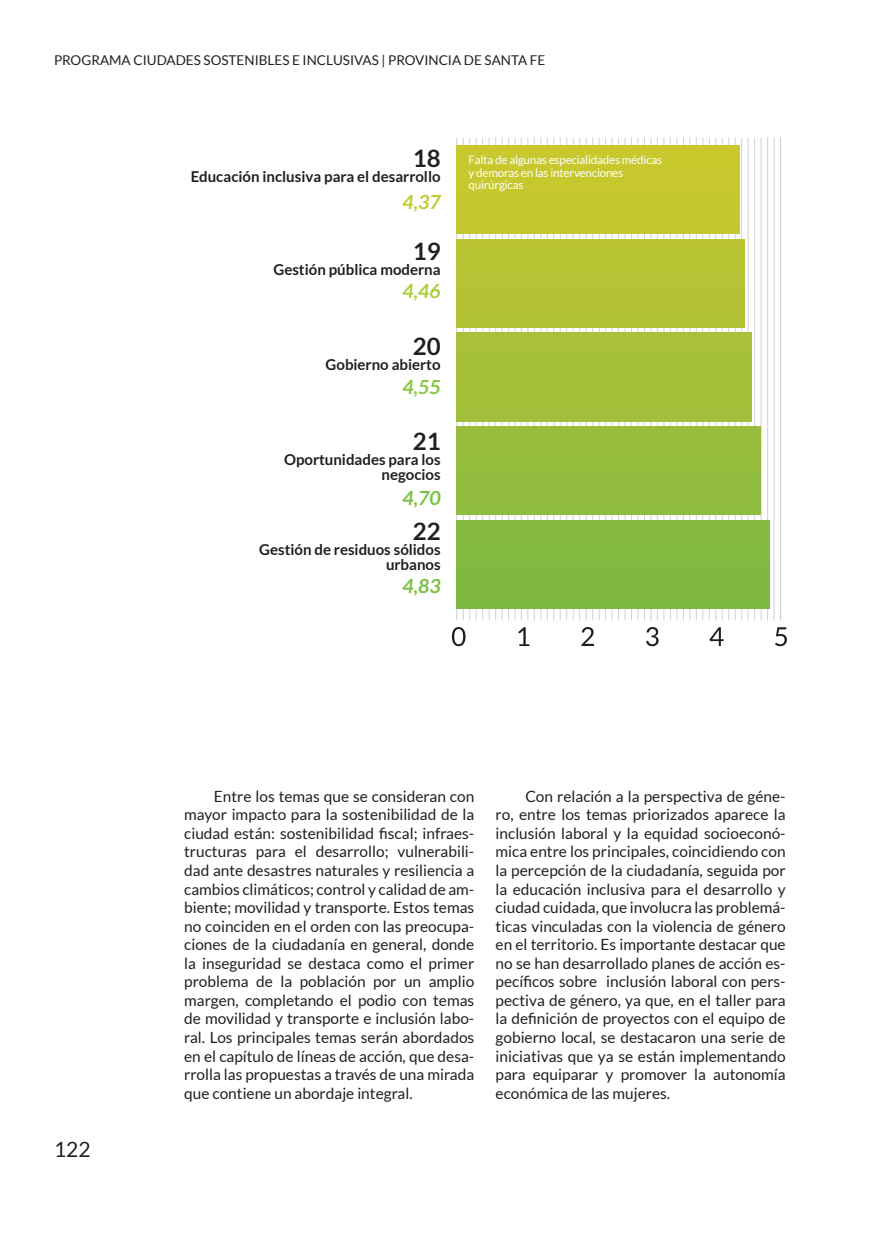
<style>
.page{position:relative;width:872px;height:1234px;background:#fff}
.page>*{position:absolute;margin:0;border:0;box-sizing:border-box;transform-origin:0 0}
.t1{font:700 24px "Lato";color:#231f20}
.t2{font:21px "Lato";color:#231f20}
.t3{font:italic 700 19.5px "Lato";color:#79c142}
.t4{font:italic 700 19.5px "Lato";color:#c0ca2f}
.t5{font:italic 700 19.5px "Lato";color:#abcf38}
.t6{font:italic 700 19.5px "Lato";color:#89c53f}
.t7{font:15.45px/18.6px "Lato";color:#231f20;text-align:justify}
.t8{font:700 15px/15px "Lato";color:#231f20;text-align:right}
.t9{font:13.5px "Lato";color:#231f20}
.t10{font:11.7px/12.5px "Lato";letter-spacing:-.02em;color:#fff}
</style>
<div class="page">
<hr style="left:585px;top:137px;width:2px;height:483px;background:#d1d2d4">
<hr style="left:521px;top:137px;width:1px;height:483px;background:#d1d2d4">
<hr style="left:650px;top:137px;width:1px;height:483px;background:#d1d2d4">
<hr style="left:715px;top:137px;width:1px;height:483px;background:#d1d2d4">
<hr style="left:780px;top:137px;width:1px;height:483px;background:#d1d2d4">
<hr style="left:540px;top:137px;width:1px;height:483px;background:#d1d2d4">
<hr style="left:527px;top:137px;width:1px;height:483px;background:#d1d2d4">
<hr style="left:553px;top:137px;width:1px;height:483px;background:#d1d2d4">
<hr style="left:566px;top:137px;width:1px;height:483px;background:#d1d2d4">
<hr style="left:579px;top:137px;width:1px;height:483px;background:#d1d2d4">
<hr style="left:547px;top:137px;width:1px;height:483px;background:#d1d2d4">
<hr style="left:534px;top:137px;width:1px;height:483px;background:#d1d2d4">
<hr style="left:560px;top:137px;width:1px;height:483px;background:#d1d2d4">
<hr style="left:573px;top:137px;width:1px;height:483px;background:#d1d2d4">
<hr style="left:456px;top:137px;width:1px;height:483px;background:#d1d2d4">
<hr style="left:476px;top:137px;width:1px;height:483px;background:#d1d2d4">
<hr style="left:463px;top:137px;width:1px;height:483px;background:#d1d2d4">
<hr style="left:489px;top:137px;width:1px;height:483px;background:#d1d2d4">
<hr style="left:502px;top:137px;width:1px;height:483px;background:#d1d2d4">
<hr style="left:515px;top:137px;width:1px;height:483px;background:#d1d2d4">
<hr style="left:482px;top:137px;width:1px;height:483px;background:#d1d2d4">
<hr style="left:469px;top:137px;width:1px;height:483px;background:#d1d2d4">
<hr style="left:495px;top:137px;width:1px;height:483px;background:#d1d2d4">
<hr style="left:508px;top:137px;width:1px;height:483px;background:#d1d2d4">
<hr style="left:605px;top:137px;width:1px;height:483px;background:#d1d2d4">
<hr style="left:592px;top:137px;width:1px;height:483px;background:#d1d2d4">
<hr style="left:618px;top:137px;width:1px;height:483px;background:#d1d2d4">
<hr style="left:631px;top:137px;width:1px;height:483px;background:#d1d2d4">
<hr style="left:644px;top:137px;width:1px;height:483px;background:#d1d2d4">
<hr style="left:612px;top:137px;width:1px;height:483px;background:#d1d2d4">
<hr style="left:599px;top:137px;width:1px;height:483px;background:#d1d2d4">
<hr style="left:625px;top:137px;width:1px;height:483px;background:#d1d2d4">
<hr style="left:638px;top:137px;width:1px;height:483px;background:#d1d2d4">
<hr style="left:670px;top:137px;width:1px;height:483px;background:#d1d2d4">
<hr style="left:657px;top:137px;width:1px;height:483px;background:#d1d2d4">
<hr style="left:683px;top:137px;width:1px;height:483px;background:#d1d2d4">
<hr style="left:696px;top:137px;width:1px;height:483px;background:#d1d2d4">
<hr style="left:709px;top:137px;width:1px;height:483px;background:#d1d2d4">
<hr style="left:676px;top:137px;width:1px;height:483px;background:#d1d2d4">
<hr style="left:663px;top:137px;width:1px;height:483px;background:#d1d2d4">
<hr style="left:689px;top:137px;width:1px;height:483px;background:#d1d2d4">
<hr style="left:702px;top:137px;width:1px;height:483px;background:#d1d2d4">
<hr style="left:735px;top:137px;width:1px;height:483px;background:#d1d2d4">
<hr style="left:722px;top:137px;width:1px;height:483px;background:#d1d2d4">
<hr style="left:748px;top:137px;width:1px;height:483px;background:#d1d2d4">
<hr style="left:761px;top:137px;width:1px;height:483px;background:#d1d2d4">
<hr style="left:774px;top:137px;width:1px;height:483px;background:#d1d2d4">
<hr style="left:741px;top:137px;width:1px;height:483px;background:#d1d2d4">
<hr style="left:728px;top:137px;width:1px;height:483px;background:#d1d2d4">
<hr style="left:754px;top:137px;width:1px;height:483px;background:#d1d2d4">
<hr style="left:767px;top:137px;width:1px;height:483px;background:#d1d2d4">
<div style="left:456px;top:426px;width:304px;height:89px;background:#94bc3d"></div>
<div style="left:456px;top:520px;width:313px;height:88px;background:#82b940"></div>
<div style="left:456px;top:239px;width:288px;height:88px;background:#b6c334"></div>
<div style="left:456px;top:333px;width:295px;height:88px;background:#a6c039"></div>
<div style="left:456px;top:145px;width:283px;height:89px;background:#c6c82e"></div>
<svg style="left:518px;top:627px;width:11px;height:19px"></svg>
<svg style="left:452px;top:627px;width:13px;height:19px"></svg>
<svg style="left:581px;top:627px;width:13px;height:19px"></svg>
<svg style="left:646px;top:627px;width:12px;height:19px"></svg>
<svg style="left:709px;top:627px;width:14px;height:19px"></svg>
<svg style="left:775px;top:627px;width:12px;height:19px"></svg>
<p class="t9" style="left:54px;top:52px;width:493px">PROGRAMA CIUDADES SOSTENIBLES E INCLUSIVAS | PROVINCIA DE SANTA FE</p>
<h1 class="t1" style="left:413px;top:145px;width:29px">18</h1>
<p class="t8" style="left:191px;top:169px;width:251px">Educación inclusiva para el desarrollo</p>
<p class="t4" style="left:402px;top:191px;width:40px">4,37</p>
<h1 class="t1" style="left:413px;top:237px;width:29px">19</h1>
<p class="t8" style="left:273px;top:261px;width:168px">Gestión pública moderna</p>
<p class="t5" style="left:402px;top:279px;width:40px">4,46</p>
<h1 class="t1" style="left:413px;top:332px;width:29px">20</h1>
<p class="t8" style="left:325px;top:356px;width:116px">Gobierno abierto</p>
<p class="t6" style="left:402px;top:375px;width:40px">4,55</p>
<h1 class="t1" style="left:413px;top:427px;width:29px">21</h1>
<p class="t8" style="left:284px;top:451px;width:158px">Oportunidades para los negocios</p>
<p class="t3" style="left:402px;top:486px;width:40px">4,70</p>
<h1 class="t1" style="left:413px;top:517px;width:29px">22</h1>
<p class="t8" style="left:259px;top:542px;width:183px">Gestión de residuos sólidos urbanos</p>
<p class="t3" style="left:402px;top:574px;width:40px">4,83</p>
<p class="t10" style="left:468px;top:154px;width:195px">Falta de algunas especialidades médicas y demoras en las intervenciones quirúrgicas</p>
<h2 class="t2" style="left:54px;top:1137px;width:38px">122</h2>
<p class="t7" style="left:184px;top:786px;width:292px;text-indent:30px">Entre los temas que se consideran con mayor impacto para la sostenibilidad de la ciudad están: sostenibilidad fiscal; infraes&shy;tructuras para el desarrollo; vulnerabili&shy;dad ante desastres naturales y resiliencia a cambios climáticos; control y calidad de am&shy;biente; movilidad y transporte. Estos temas no coinciden en el orden con las preocupa&shy;ciones de la ciudadanía en general, donde la inseguridad se destaca como el primer problema de la población por un amplio margen, completando el podio con temas de movilidad y transporte e inclusión labo&shy;ral. Los principales temas serán abordados en el capítulo de líneas de acción, que desa&shy;rrolla las propuestas a través de una mirada que contiene un abordaje integral.</p>
<p class="t7" style="left:495px;top:786px;width:292px;text-indent:30px">Con relación a la perspectiva de géne&shy;ro, entre los temas priorizados aparece la inclusión laboral y la equidad socioeconó&shy;mica entre los principales, coincidiendo con la percepción de la ciudadanía, seguida por la educación inclusiva para el desarrollo y ciudad cuidada, que involucra las problemá&shy;ticas vinculadas con la violencia de género en el territorio. Es importante destacar que no se han desarrollado planes de acción es&shy;pecíficos sobre inclusión laboral con pers&shy;pectiva de género, ya que, en el taller para la definición de proyectos con el equipo de gobierno local, se destacaron una serie de iniciativas que ya se están implementando para equiparar y promover la autonomía económica de las mujeres.</p>
</div>
